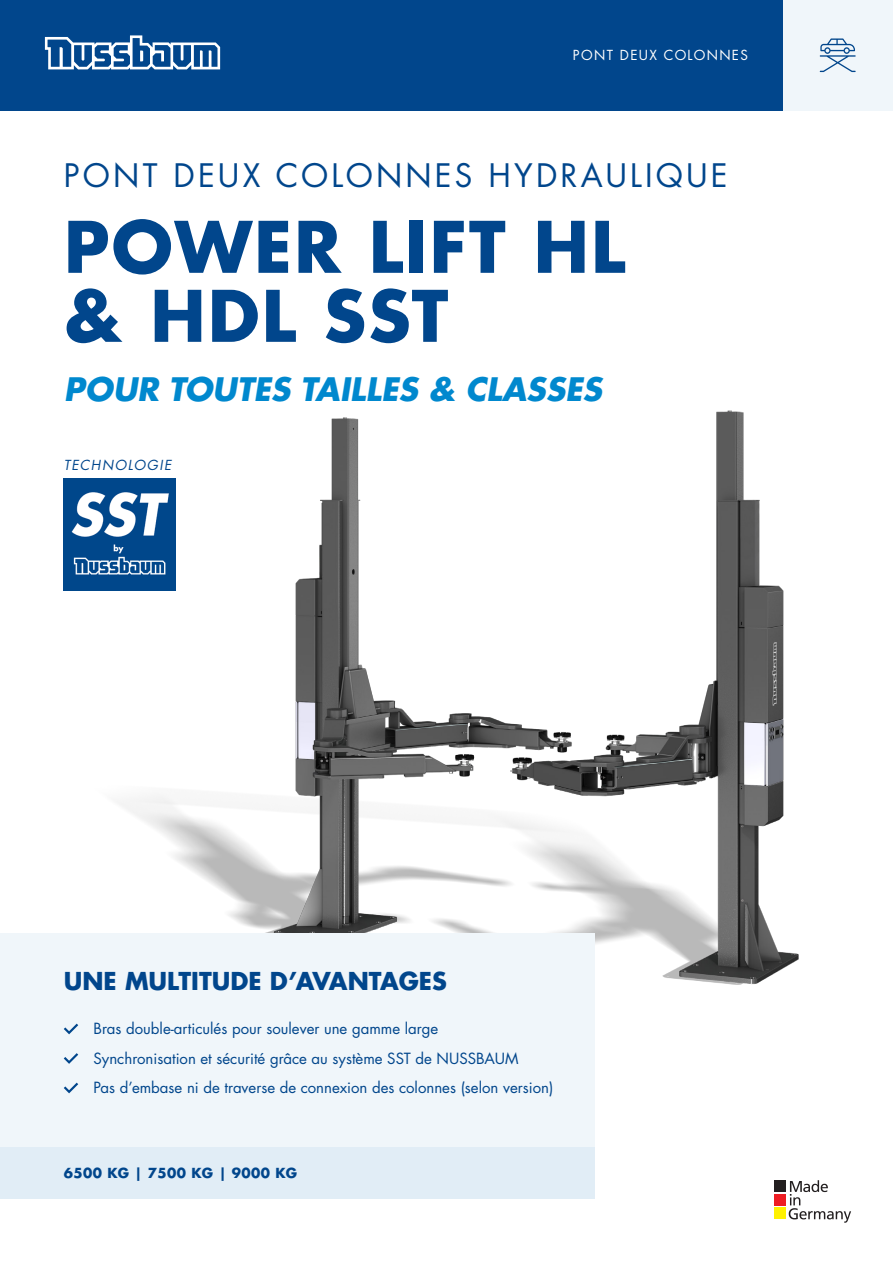
<style>
.page{position:relative;width:893px;height:1263px;background:#fff}
.page>*{position:absolute;margin:0;border:0;box-sizing:border-box;transform-origin:0 0}
.t1{font:700 69px/69px "Futura LT Pro";letter-spacing:.03em;color:#01468c}
.t2{font:31.5px "Futura LT Pro";letter-spacing:.1em;color:#01468c}
.t3{font:italic 700 31.5px "Futura LT Pro";color:#0088ce}
.t4{font:700 24px "Futura LT Pro";color:#01468c}
.t5{font:15px "Futura LT Pro";color:#01468c}
.t6{font:700 13.5px "Futura LT Pro";letter-spacing:.03em;color:#01468c}
.t7{font:13.5px "Futura LT Pro";letter-spacing:.1em;color:#fff}
.t8{font:italic 13.5px "Futura LT Pro";letter-spacing:.11em;color:#01468c}
</style>
<div class="page">
<div style="left:775px;top:1180px;width:11px;height:12px;background:#231f20"></div>
<div style="left:775px;top:1194px;width:11px;height:11px;background:#ee1d23"></div>
<div style="left:775px;top:1207px;width:11px;height:12px;background:#fff101"></div>
<svg style="left:789px;top:1180px;width:62px;height:43px"></svg>
<img style="left:63px;top:410px;width:736px;height:600px">
<div style="left:782px;top:0;width:111px;height:111px;background:#f0f6fa"></div>
<div style="left:0;top:0;width:782px;height:111px;background:#01468c"></div>
<svg style="left:820px;top:38px;width:36px;height:34px"></svg>
<svg style="left:45px;top:35px;width:175px;height:34px"></svg>
<div style="left:0;top:933px;width:594px;height:266px;background:#f0f6fa"></div>
<svg style="left:64px;top:1024px;width:14px;height:10px"></svg>
<svg style="left:64px;top:1053px;width:14px;height:11px"></svg>
<svg style="left:64px;top:1083px;width:14px;height:10px"></svg>
<div style="left:0;top:1147px;width:594px;height:52px;background:#e1edf6"></div>
<img style="left:64px;top:478px;width:111px;height:112px">
<p class="t7" style="left:573px;top:46px;width:177px">PONT DEUX COLONNES</p>
<p class="t2" style="left:64px;top:154px;width:665px">PONT DEUX COLONNES HYDRAULIQUE</p>
<p class="t1" style="left:64px;top:210px;width:563px">POWER LIFT HL &amp; HDL SST</p>
<p class="t3" style="left:64px;top:365px;width:539px">POUR TOUTES TAILLES &amp; CLASSES</p>
<p class="t8" style="left:64px;top:456px;width:109px">TECHNOLOGIE</p>
<p class="t4" style="left:64px;top:962px;width:385px">UNE MULTITUDE D’AVANTAGES</p>
<p class="t5" style="left:94px;top:1018px;width:346px">Bras double-articulés pour soulever une gamme large</p>
<p class="t5" style="left:94px;top:1048px;width:427px">Synchronisation et sécurité grâce au système SST de NUSSBAUM</p>
<p class="t5" style="left:94px;top:1077px;width:461px">Pas d’embase ni de traverse de connexion des colonnes (selon version)</p>
<p class="t6" style="left:64px;top:1163px;width:235px">6500 KG | 7500 KG | 9000 KG</p>
</div>
